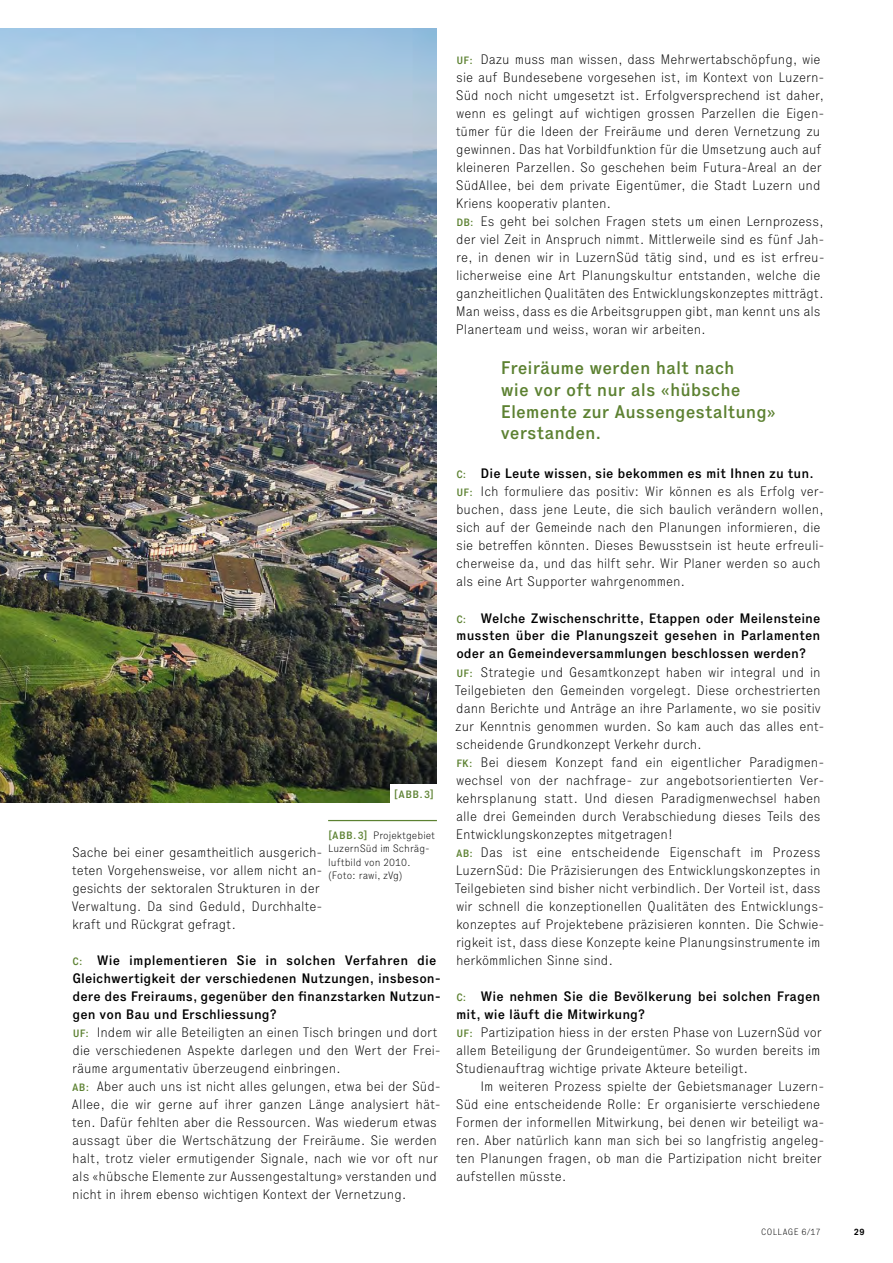
<style>
.page{position:relative;width:893px;height:1263px;background:#fff}
.page>*{position:absolute;margin:0;border:0;box-sizing:border-box;transform-origin:0 0}
.t1{font:500 18px/21.6px "Executive 65";color:#5c8131}
.t2{font:100 13.5px/18px "Executive 35";color:#000}
.t3{font:500 13.5px/18px "Executive 65";color:#000}
.t4{font:100 10.5px/13.5px "Executive 35";letter-spacing:.005em;color:#000}
.t5{font:500 10.5px "Executive 65";color:#5c8131}
.t6{font:100 9px "Executive 35";letter-spacing:.04em;color:#000}
.t7{font:700 9px "Executive 75";color:#000}
.s1{font-family:"Executive 65";font-weight:500;color:#5c8131}
.s2{font-size:10.5px;color:#5c8131}
.s3{font-family:"Executive 65";font-weight:500;font-size:10.5px;color:#5c8131}
</style>
<div class="page">
<img style="left:0;top:28px;width:437px;height:774px">
<hr style="left:328px;top:820px;width:109px;height:1px;background:#5c8131">
<div style="left:390px;top:784px;width:48px;height:19px;background:#fff"></div>
<p class="t5" style="left:394px;top:787px;width:42px">[ABB.3]</p>
<p class="t4" style="left:328px;top:828px;width:108px"><span class="s1">[ABB.3]</span> Projektgebiet<br>LuzernSüd im Schräg&shy;luftbild von 2010. (Foto: rawi, zVg)</p>
<p class="t2" style="left:72px;top:843px;width:252px">Sache bei einer gesamtheitlich ausgerich&shy;teten Vorgehensweise, vor allem nicht an&shy;gesichts der sektoralen Strukturen in der Verwaltung. Da sind Geduld, Durchhalte&shy;kraft und Rückgrat gefragt.</p>
<p class="t3" style="left:72px;top:951px;width:370px"><span class="s2">C:</span> Wie implementieren Sie in solchen Verfahren die Gleichwertigkeit der verschiedenen Nutzungen, insbeson&shy;dere des Freiraums, gegenüber den finanzstarken Nutzun&shy;gen von Bau und Erschliessung?</p>
<p class="t2" style="left:72px;top:1023px;width:370px"><span class="s3">UF:</span> Indem wir alle Beteiligten an einen Tisch bringen und dort die verschiedenen Aspekte darlegen und den Wert der Frei&shy;räume argumentativ überzeugend einbringen.<br><span class="s3">AB:</span> Aber auch uns ist nicht alles gelungen, etwa bei der Süd-Allee, die wir gerne auf ihrer ganzen Länge analysiert hät&shy;ten. Dafür fehlten aber die Ressourcen. Was wiederum etwas aussagt über die Wertschätzung der Freiräume. Sie werden halt, trotz vieler ermutigender Signale, nach wie vor oft nur als «hübsche Elemente zur Aussengestaltung» verstanden und nicht in ihrem ebenso wichtigen Kontext der Vernetzung.</p>
<p class="t2" style="left:456px;top:51px;width:371px"><span class="s3">UF:</span> Dazu muss man wissen, dass Mehrwertabschöpfung, wie sie auf Bundesebene vorgesehen ist, im Kontext von Luzern-Süd noch nicht umgesetzt ist. Erfolgversprechend ist daher, wenn es gelingt auf wichtigen grossen Parzellen die Eigen&shy;tümer für die Ideen der Freiräume und deren Vernetzung zu gewinnen. Das hat Vorbildfunktion für die Umsetzung auch auf kleineren Parzellen. So geschehen beim Futura-Areal an der SüdAllee, bei dem private Eigentümer, die Stadt Luzern und Kriens kooperativ planten.<br><span class="s3">DB:</span> Es geht bei solchen Fragen stets um einen Lernprozess, der viel Zeit in Anspruch nimmt. Mittlerweile sind es fünf Jah&shy;re, in denen wir in LuzernSüd tätig sind, und es ist erfreu&shy;licherweise eine Art Planungskultur entstanden, welche die ganzheitlichen Qualitäten des Entwicklungskonzeptes mitträgt.<br>Man weiss, dass es die Arbeitsgruppen gibt, man kennt uns als Planerteam und weiss, woran wir arbeiten.</p>
<h1 class="t1" style="left:501px;top:357px;width:276px">Freiräume werden halt nach<br>wie vor oft nur als «hübsche<br>Elemente zur Aussengestaltung» verstanden.</h1>
<p class="t3" style="left:456px;top:465px;width:359px"><span class="s2">C:</span> Die Leute wissen, sie bekommen es mit Ihnen zu tun.</p>
<p class="t2" style="left:456px;top:483px;width:370px"><span class="s3">UF:</span> Ich formuliere das positiv: Wir können es als Erfolg ver&shy;buchen, dass jene Leute, die sich baulich verändern wollen, sich auf der Gemeinde nach den Planungen informieren, die sie betreffen könnten. Dieses Bewusstsein ist heute erfreuli&shy;cherweise da, und das hilft sehr. Wir Planer werden so auch als eine Art Supporter wahrgenommen.</p>
<p class="t3" style="left:456px;top:609px;width:366px;text-align:justify"><span class="s2">C:</span> Welche Zwischenschritte, Etappen oder Meilensteine mussten über die Planungszeit gesehen in Parlamenten oder an Gemeindeversammlungen beschlossen werden?</p>
<p class="t2" style="left:455px;top:663px;width:371px"><span class="s3">UF:</span> Strategie und Gesamtkonzept haben wir integral und in Teilgebieten den Gemeinden vorgelegt. Diese orchestrierten dann Berichte und Anträge an ihre Parlamente, wo sie positiv zur Kenntnis genommen wurden. So kam auch das alles ent&shy;scheidende Grundkonzept Verkehr durch.<br><span class="s3">FK:</span> Bei diesem Konzept fand ein eigentlicher Paradigmen&shy;wechsel von der nachfrage- zur angebotsorientierten Ver&shy;kehrsplanung statt. Und diesen Paradigmenwechsel haben alle drei Gemeinden durch Verabschiedung dieses Teils des Entwicklungskonzeptes mitgetragen!<br><span class="s3">AB:</span> Das ist eine entscheidende Eigenschaft im Prozess LuzernSüd: Die Präzisierungen des Entwicklungskonzeptes in Teilgebieten sind bisher nicht verbindlich. Der Vorteil ist, dass wir schnell die konzeptionellen Qualitäten des Entwicklungs&shy;konzeptes auf Projektebene präzisieren konnten. Die Schwie&shy;rigkeit ist, dass diese Konzepte keine Planungsinstrumente im herkömmlichen Sinne sind.</p>
<p class="t3" style="left:456px;top:987px;width:365px"><span class="s2">C:</span> Wie nehmen Sie die Bevölkerung bei solchen Fragen mit, wie läuft die Mitwirkung?</p>
<p class="t2" style="left:456px;top:1023px;width:368px;text-align:justify"><span class="s3">UF:</span> Partizipation hiess in der ersten Phase von LuzernSüd vor allem Beteiligung der Grundeigentümer. So wurden bereits im Studienauftrag wichtige private Akteure beteiligt.</p>
<p class="t2" style="left:456px;top:1077px;width:370px;text-indent:25px">Im weiteren Prozess spielte der Gebietsmanager Luzern-Süd eine entscheidende Rolle: Er organisierte verschiedene Formen der informellen Mitwirkung, bei denen wir beteiligt wa&shy;ren. Aber natürlich kann man sich bei so langfristig angeleg&shy;ten Planungen fragen, ob man die Partizipation nicht breiter aufstellen müsste.</p>
<p class="t6" style="left:761px;top:1226px;width:61px">COLLAGE 6/17</p>
<p class="t7" style="left:854px;top:1225px;width:12px">29</p>
</div>
